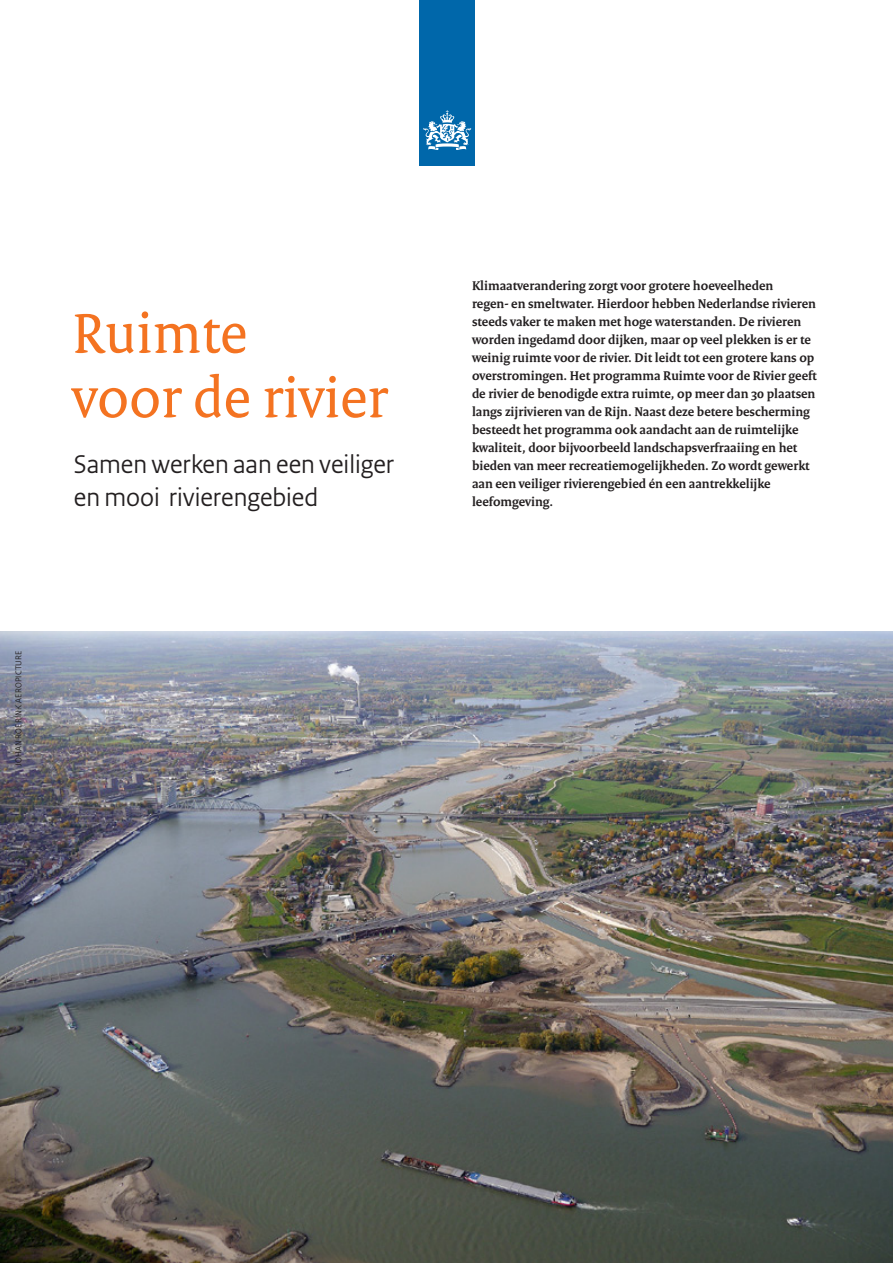
<style>
.page{position:relative;width:893px;height:1263px;background:#fff}
.page>*{position:absolute;margin:0;border:0;box-sizing:border-box;transform-origin:0 0}
._02_RO_Subtitel{font:60px "Rijksoverheid Serif";color:#f47321}
._02_RO_Subtitel-2{font:27px "Rijksoverheid Sans";color:#231f20}
._09_RO_Inleiding{font:700 13.5px/18px "Rijksoverheid Serif";color:#231f20}
._04_RO_Paragraafkop{font:9px "Rijksoverheid Sans TT";letter-spacing:.02em;color:#231f20}
</style>
<div class="page">
<img style="left:0;top:631px;width:893px;height:632px">
<div style="left:420px;top:0;width:55px;height:166px;background:#0067aa"></div>
<svg style="left:423px;top:110px;width:48px;height:40px"></svg>
<p class="_02_RO_Subtitel" style="left:72px;top:297px;width:177px">Ruimte</p>
<p class="_02_RO_Subtitel" style="left:72px;top:362px;width:317px">voor de rivier</p>
<p class="_02_RO_Subtitel-2" style="left:74px;top:449px;width:322px">Samen werken aan een veiliger</p>
<p class="_02_RO_Subtitel-2" style="left:74px;top:482px;width:246px">en mooi rivierengebied</p>
<p class="_04_RO_Paragraafkop" style="left:13px;top:766px;width:117px;rotate:-90deg">JOHAN ROERINK AEROPICTURE</p>
<p class="_09_RO_Inleiding" style="left:472px;top:276px;width:346px">Klimaatverandering zorgt voor grotere hoeveelheden<br>regen- en smeltwater. Hierdoor hebben Nederlandse rivieren steeds vaker te maken met hoge waterstanden. De rivieren worden ingedamd door dijken, maar op veel plekken is er te weinig ruimte voor de rivier. Dit leidt tot een grotere kans op overstromingen. Het programma Ruimte voor de Rivier geeft de rivier de benodigde extra ruimte, op meer dan 30 plaatsen langs zijrivieren van de Rijn. Naast deze betere bescherming besteedt het programma ook aandacht aan de ruimtelijke kwaliteit, door bijvoorbeeld landschapsverfraaiing en het bieden van meer recreatiemogelijkheden. Zo wordt gewerkt aan een veiliger rivierengebied én een aantrekkelijke leefomgeving.</p>
</div>
